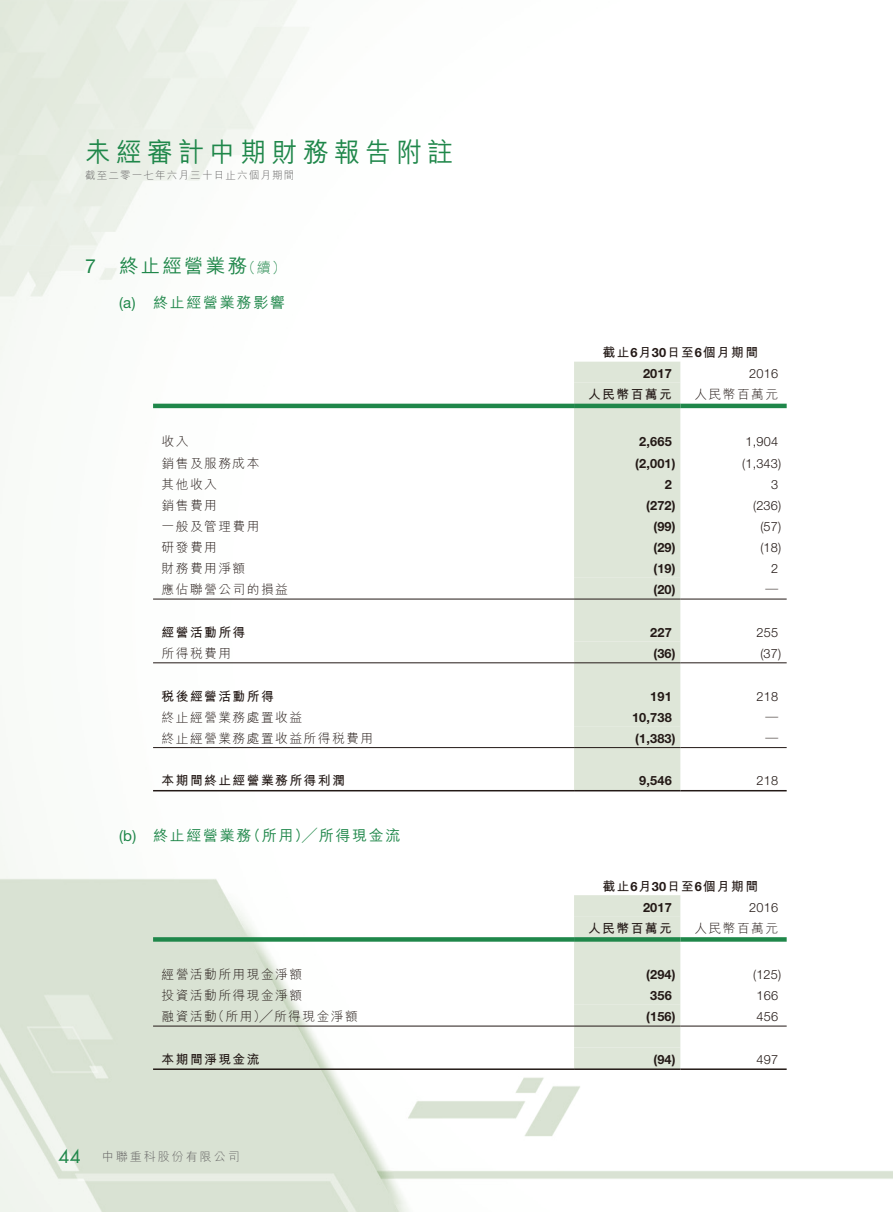
<style>
.page{position:relative;width:893px;height:1212px;background:#fff}
.page>*{position:absolute;margin:0;border:0;box-sizing:border-box;transform-origin:0 0}
.t1{font:500 27px "M Hei HK";letter-spacing:.215em;color:#1f874a;scale:.95 1}
.t2{font:500 19.5px "M Hei HK";letter-spacing:.115em;color:#1f874a}
.t3{font:500 15px "M Hei HK";letter-spacing:.115em;color:#1f874a}
.t4{font:300 12.75px "M Hei HK";letter-spacing:.115em;color:#231916}
.t5{font:700 12.75px "Helvetica Neue";letter-spacing:.015em;color:#231916}
.t6{font:700 12.75px "M Hei HK";letter-spacing:.115em;color:#231916}
.t7{font:300 12.75px "Helvetica Neue";letter-spacing:.015em;color:#231916}
.t8{font:300 12px "M Hei HK";letter-spacing:.165em;color:#666565}
.t9{font:300 10.5px "M Hei HK";letter-spacing:.115em;color:#666565}
.s1{font-family:"Helvetica Neue";font-weight:400}
.s2{font-weight:300;font-size:14.25px}
.s3{font-family:"Helvetica Neue"}
.s4{font-family:"Futura";font-weight:400;font-size:18px;color:#1f874a}
</style>
<div class="page">
<img style="left:0;top:0;width:893px;height:1212px">
<div style="left:574px;top:362px;width:106px;height:428px;background:#dee6d8"></div>
<hr style="left:153px;top:599px;width:421px;height:1px;background:#231916">
<hr style="left:574px;top:599px;width:106px;height:1px;background:#231916">
<hr style="left:680px;top:599px;width:107px;height:1px;background:#231916">
<hr style="left:153px;top:662px;width:421px;height:1px;background:#231916">
<hr style="left:574px;top:662px;width:106px;height:1px;background:#231916">
<hr style="left:680px;top:662px;width:107px;height:1px;background:#231916">
<hr style="left:153px;top:747px;width:421px;height:1px;background:#231916">
<hr style="left:574px;top:747px;width:106px;height:1px;background:#231916">
<hr style="left:680px;top:747px;width:107px;height:1px;background:#231916">
<hr style="left:153px;top:404px;width:421px;height:4px;background:#1f874a">
<hr style="left:574px;top:404px;width:106px;height:4px;background:#1f874a">
<hr style="left:680px;top:404px;width:107px;height:4px;background:#1f874a">
<hr style="left:153px;top:790px;width:421px;height:1px;background:#231916">
<hr style="left:574px;top:790px;width:106px;height:1px;background:#231916">
<hr style="left:680px;top:790px;width:107px;height:1px;background:#231916">
<div style="left:574px;top:895px;width:106px;height:173px;background:#dee6d8"></div>
<hr style="left:153px;top:1026px;width:421px;height:1px;background:#231916">
<hr style="left:680px;top:1026px;width:107px;height:1px;background:#231916">
<hr style="left:153px;top:1068px;width:421px;height:2px;background:#231916">
<hr style="left:680px;top:1068px;width:107px;height:2px;background:#231916">
<div style="left:153px;top:937px;width:421px;height:5px;background:#1f874a"></div>
<div style="left:574px;top:937px;width:106px;height:5px;background:#1f874a"></div>
<div style="left:680px;top:937px;width:107px;height:5px;background:#1f874a"></div>
<hr style="left:574px;top:1026px;width:106px;height:1px;background:#231916">
<hr style="left:574px;top:1068px;width:106px;height:2px;background:#231916">
<h1 class="t1" style="left:85px;top:133px;width:389px">未經審計中期財務報告附註</h1>
<p class="t9" style="left:85px;top:168px;width:211px">截至二零一七年六月三十日止六個月期間</p>
<h2 class="t2" style="left:85px;top:251px;width:203px"><span class="s1">7</span> 終止經營業務<span class="s2">（續）</span></h2>
<p class="t3" style="left:119px;top:291px;width:167px"><span class="s1">(a)</span> 終止經營業務影響</p>
<p class="t6" style="left:603px;top:343px;width:157px">截止<span class="s3">6</span>月<span class="s3">30</span>日至<span class="s3">6</span>個月期間</p>
<p class="t5" style="left:643px;top:366px;width:30px">2017</p>
<p class="t7" style="left:749px;top:366px;width:30px">2016</p>
<p class="t6" style="left:588px;top:385px;width:85px">人民幣百萬元</p>
<p class="t4" style="left:694px;top:385px;width:85px">人民幣百萬元</p>
<p class="t4" style="left:162px;top:432px;width:28px">收入</p>
<p class="t5" style="left:639px;top:433px;width:34px">2,665</p>
<p class="t7" style="left:746px;top:433px;width:34px">1,904</p>
<p class="t4" style="left:162px;top:454px;width:99px">銷售及服務成本</p>
<p class="t5" style="left:635px;top:456px;width:42px">(2,001)</p>
<p class="t7" style="left:742px;top:456px;width:41px">(1,343)</p>
<p class="t4" style="left:162px;top:475px;width:57px">其他收入</p>
<p class="t5" style="left:665px;top:477px;width:9px">2</p>
<p class="t7" style="left:771px;top:477px;width:9px">3</p>
<p class="t4" style="left:162px;top:496px;width:57px">銷售費用</p>
<p class="t5" style="left:646px;top:498px;width:31px">(272)</p>
<p class="t7" style="left:753px;top:498px;width:30px">(236)</p>
<p class="t4" style="left:162px;top:517px;width:99px">一般及管理費用</p>
<p class="t5" style="left:653px;top:519px;width:24px">(99)</p>
<p class="t7" style="left:760px;top:519px;width:22px">(57)</p>
<p class="t4" style="left:162px;top:538px;width:57px">研發費用</p>
<p class="t5" style="left:653px;top:540px;width:24px">(29)</p>
<p class="t7" style="left:760px;top:540px;width:22px">(18)</p>
<p class="t4" style="left:162px;top:559px;width:85px">財務費用淨額</p>
<p class="t5" style="left:653px;top:561px;width:24px">(19)</p>
<p class="t7" style="left:771px;top:561px;width:9px">2</p>
<p class="t4" style="left:162px;top:580px;width:128px">應佔聯營公司的損益</p>
<p class="t5" style="left:653px;top:582px;width:24px">(20)</p>
<p class="t4" style="left:765px;top:580px;width:14px">—</p>
<p class="t6" style="left:162px;top:623px;width:85px">經營活動所得</p>
<p class="t5" style="left:650px;top:624px;width:23px">227</p>
<p class="t7" style="left:757px;top:624px;width:23px">255</p>
<p class="t4" style="left:162px;top:644px;width:71px">所得稅費用</p>
<p class="t5" style="left:653px;top:645px;width:24px">(36)</p>
<p class="t7" style="left:760px;top:645px;width:22px">(37)</p>
<p class="t6" style="left:162px;top:687px;width:114px">稅後經營活動所得</p>
<p class="t5" style="left:650px;top:688px;width:23px">191</p>
<p class="t7" style="left:757px;top:688px;width:23px">218</p>
<p class="t4" style="left:162px;top:708px;width:142px">終止經營業務處置收益</p>
<p class="t5" style="left:632px;top:709px;width:41px">10,738</p>
<p class="t4" style="left:765px;top:708px;width:14px">—</p>
<p class="t4" style="left:162px;top:729px;width:213px">終止經營業務處置收益所得稅費用</p>
<p class="t5" style="left:635px;top:730px;width:42px">(1,383)</p>
<p class="t4" style="left:765px;top:729px;width:14px">—</p>
<p class="t6" style="left:162px;top:771px;width:185px">本期間終止經營業務所得利潤</p>
<p class="t5" style="left:639px;top:773px;width:34px">9,546</p>
<p class="t7" style="left:757px;top:773px;width:23px">218</p>
<p class="t3" style="left:119px;top:825px;width:283px"><span class="s1">(b)</span> 終止經營業務（所用）╱所得現金流</p>
<p class="t6" style="left:603px;top:876px;width:157px">截止<span class="s3">6</span>月<span class="s3">30</span>日至<span class="s3">6</span>個月期間</p>
<p class="t5" style="left:643px;top:899px;width:30px">2017</p>
<p class="t7" style="left:749px;top:899px;width:30px">2016</p>
<p class="t6" style="left:588px;top:918px;width:85px">人民幣百萬元</p>
<p class="t4" style="left:694px;top:919px;width:85px">人民幣百萬元</p>
<p class="t4" style="left:162px;top:965px;width:142px">經營活動所用現金淨額</p>
<p class="t5" style="left:646px;top:966px;width:31px">(294)</p>
<p class="t7" style="left:753px;top:967px;width:30px">(125)</p>
<p class="t4" style="left:162px;top:986px;width:142px">投資活動所得現金淨額</p>
<p class="t5" style="left:650px;top:987px;width:23px">356</p>
<p class="t7" style="left:757px;top:988px;width:23px">166</p>
<p class="t4" style="left:162px;top:1007px;width:198px">融資活動（所用）╱所得現金淨額</p>
<p class="t5" style="left:646px;top:1008px;width:31px">(156)</p>
<p class="t7" style="left:757px;top:1009px;width:23px">456</p>
<p class="t6" style="left:162px;top:1050px;width:99px">本期間淨現金流</p>
<p class="t5" style="left:653px;top:1051px;width:24px">(94)</p>
<p class="t7" style="left:757px;top:1051px;width:23px">497</p>
<p class="t8" style="left:58px;top:1148px;width:183px"><span class="s4">44</span> 中聯重科股份有限公司</p>
</div>
